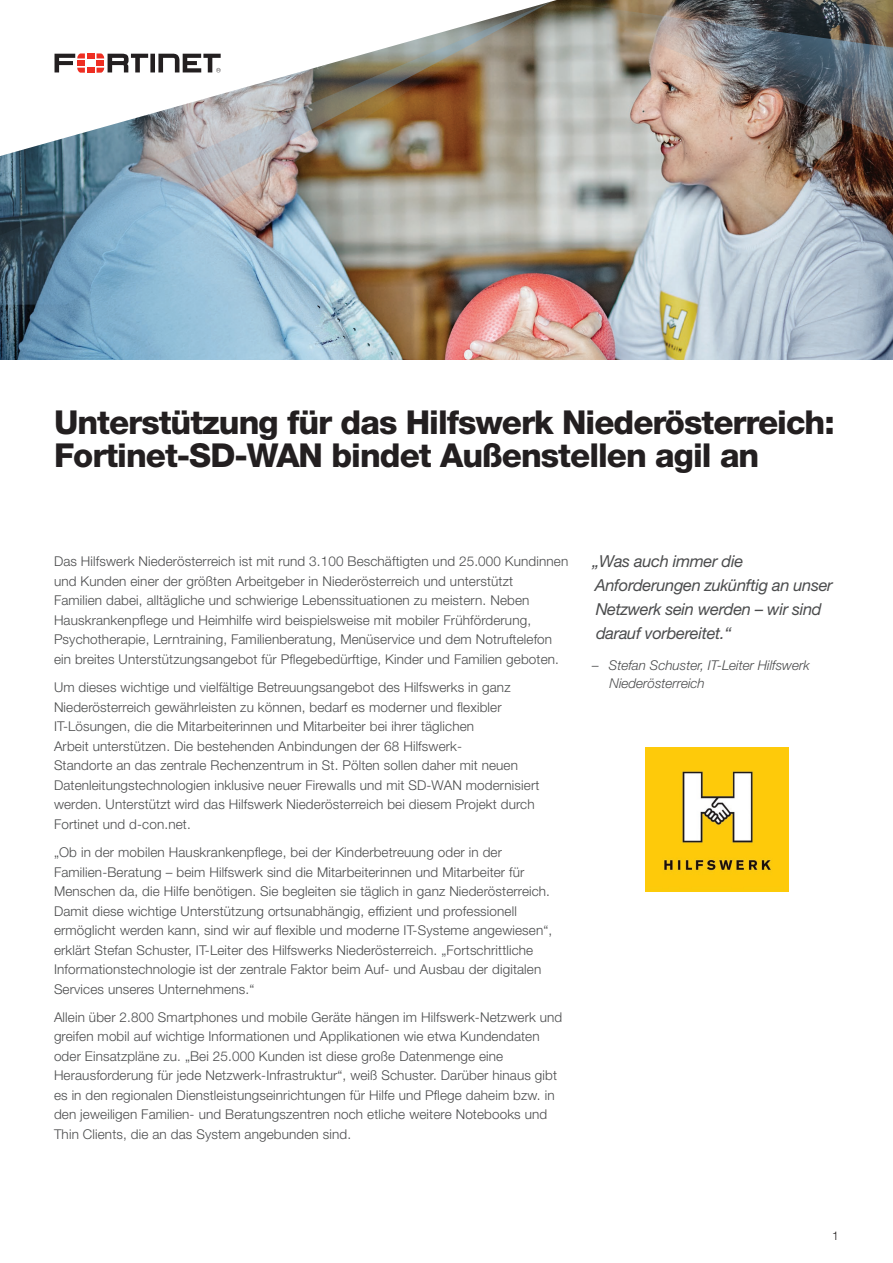
<style>
.page{position:relative;width:893px;height:1263px;background:#fff}
.page>*{position:absolute;margin:0;border:0;box-sizing:border-box;transform-origin:0 0}
.t1{font:800 33px/33px "Helvetica Neue LT Pro";letter-spacing:-.03em;color:#231f20}
.t2{font:italic 16.5px/24px "Helvetica Neue LT Pro";letter-spacing:-.02em;color:#4b4c4d}
.t3{font:300 13.5px/19.5px "Helvetica Neue LT Pro";letter-spacing:.01em;color:#4b4c4d}
.t4{font:italic 300 13.5px/18px "Helvetica Neue LT Pro";color:#4b4c4d}
.t5{font:300 12px "Helvetica Neue LT Pro";color:#231f20}
</style>
<div class="page">
<img style="left:0;top:147px;width:893px;height:212px">
<img style="left:605px;top:1px;width:288px;height:146px">
<img style="left:0;top:160px;width:553px;height:142px">
<img style="left:0;top:0;width:605px;height:160px">
<svg style="left:55px;top:53px;width:166px;height:20px"></svg>
<img style="left:645px;top:748px;width:144px;height:143px">
<h1 class="t1" style="left:54px;top:406px;width:782px">Unterstützung für das Hilfswerk Niederösterreich:<br>Fortinet-SD-WAN bindet Außenstellen agil an</h1>
<p class="t3" style="left:54px;top:551px;width:516px">Das Hilfswerk Niederösterreich ist mit rund 3.100 Beschäftigten und 25.000 Kundinnen und Kunden einer der größten Arbeitgeber in Niederösterreich und unterstützt<br>Familien dabei, alltägliche und schwierige Lebenssituationen zu meistern. Neben Hauskrankenpflege und Heimhilfe wird beispielsweise mit mobiler Frühförderung, Psychotherapie, Lerntraining, Familienberatung, Menüservice und dem Notruftelefon ein breites Unterstützungsangebot für Pflegebedürftige, Kinder und Familien geboten.</p>
<p class="t3" style="left:54px;top:677px;width:487px">Um dieses wichtige und vielfältige Betreuungsangebot des Hilfswerks in ganz Niederösterreich gewährleisten zu können, bedarf es moderner und flexibler IT-Lösungen, die die Mitarbeiterinnen und Mitarbeiter bei ihrer täglichen<br>Arbeit unterstützen. Die bestehenden Anbindungen der 68 Hilfswerk-<br>Standorte an das zentrale Rechenzentrum in St. Pölten sollen daher mit neuen Datenleitungstechnologien inklusive neuer Firewalls und mit SD-WAN modernisiert werden. Unterstützt wird das Hilfswerk Niederösterreich bei diesem Projekt durch Fortinet und d-con.net.</p>
<p class="t3" style="left:54px;top:842px;width:500px">„Ob in der mobilen Hauskrankenpflege, bei der Kinderbetreuung oder in der Familien-Beratung – beim Hilfswerk sind die Mitarbeiterinnen und Mitarbeiter für Menschen da, die Hilfe benötigen. Sie begleiten sie täglich in ganz Niederösterreich.<br>Damit diese wichtige Unterstützung ortsunabhängig, effizient und professionell ermöglicht werden kann, sind wir auf flexible und moderne IT-Systeme angewiesen“, erklärt Stefan Schuster, IT-Leiter des Hilfswerks Niederösterreich. „Fortschrittliche Informationstechnologie ist der zentrale Faktor beim Auf- und Ausbau der digitalen Services unseres Unternehmens.“</p>
<p class="t3" style="left:54px;top:1007px;width:510px">Allein über 2.800 Smartphones und mobile Geräte hängen im Hilfswerk-Netzwerk und greifen mobil auf wichtige Informationen und Applikationen wie etwa Kundendaten oder Einsatzpläne zu. „Bei 25.000 Kunden ist diese große Datenmenge eine Herausforderung für jede Netzwerk-Infrastruktur“, weiß Schuster. Darüber hinaus gibt es in den regionalen Dienstleistungseinrichtungen für Hilfe und Pflege daheim bzw. in den jeweiligen Familien- und Beratungszentren noch etliche weitere Notebooks und Thin Clients, die an das System angebunden sind.</p>
<p class="t2" style="left:592px;top:549px;width:242px">„Was auch immer die<br>Anforderungen zukünftig an unser<br>Netzwerk sein werden – wir sind darauf vorbereitet.“</p>
<p class="t4" style="left:609px;top:656px;width:202px;text-indent:-17px">– Stefan Schuster, IT-Leiter Hilfswerk<br>Niederösterreich</p>
<p class="t5" style="left:832px;top:1229px;width:8px">1</p>
</div>
